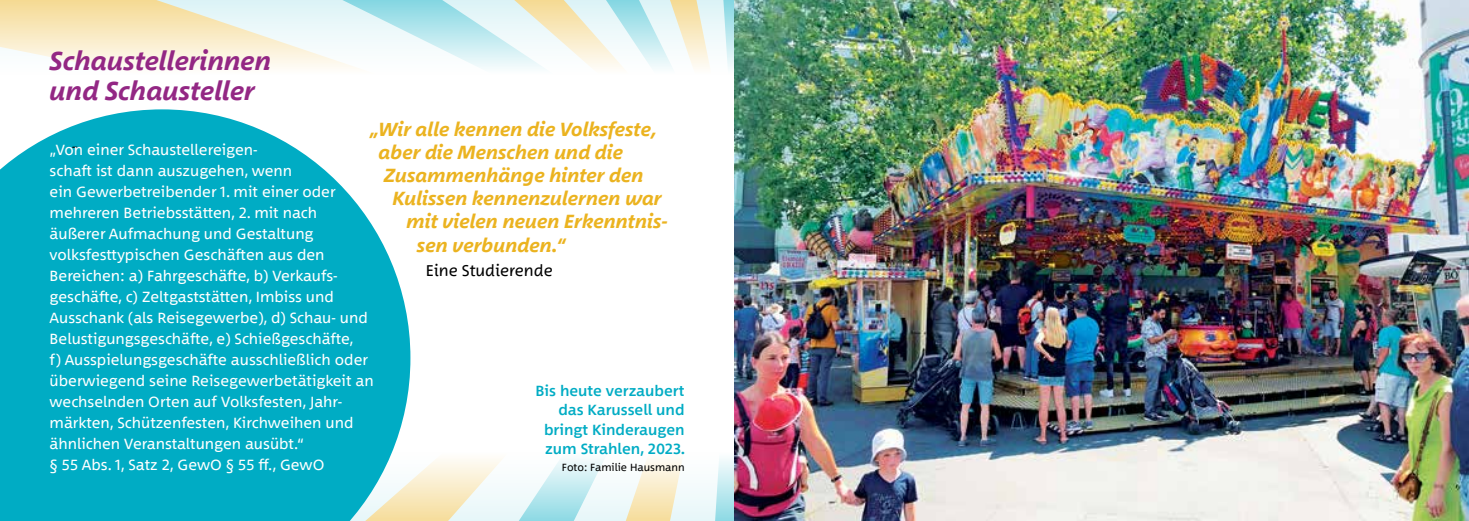
<style>
.page{position:relative;width:1469px;height:521px;background:#fff}
.page>*{position:absolute;margin:0;border:0;box-sizing:border-box;transform-origin:0 0}
.t1{font:italic 700 26.25px/29.8px "Between 3";color:#932784}
.t2{font:21px "Minion Pro";color:#000}
.t3{font:italic 700 19.25px "Between 3";color:#ebb320}
.t4{font:15.75px "Between 3";color:#000}
.t5{font:14.88px/21px "Between 2";color:#fff}
.t6{font:500 14.88px/19.2px "Between 2";color:#00acc4;text-align:right}
.t7{font:10.5px "Between 2";color:#000}
</style>
<div class="page">
<svg style="left:0;top:0;width:734px;height:69px"></svg>
<img style="left:734px;top:0;width:734px;height:521px">
<svg style="left:0;top:109px;width:410px;height:412px;background:#1db5ca"></svg>
<h1 class="t1" style="left:50px;top:46px;width:223px">Schaustellerinnen und Schausteller</h1>
<p class="t3" style="left:370px;top:117px;width:289px">„Wir alle kennen die Volksfeste,</p>
<p class="t3" style="left:378px;top:140px;width:246px">aber die Menschen und die</p>
<p class="t3" style="left:384px;top:164px;width:261px">Zusammenhänge hinter den</p>
<p class="t3" style="left:392px;top:187px;width:271px">Kulissen kennenzulernen war</p>
<p class="t3" style="left:406px;top:210px;width:263px">mit vielen neuen Erkenntnis-</p>
<p class="t3" style="left:417px;top:233px;width:150px">sen verbunden.“</p>
<p class="t4" style="left:426px;top:261px;width:128px">Eine Studierende</p>
<p class="t5" style="left:50px;top:139px;width:209px">„Von einer Schaustellereigen-</p>
<h2 class="t2" style="left:71px;top:131px;width:9px">-</h2>
<p class="t5" style="left:50px;top:160px;width:326px">schaft ist dann auszugehen, wenn<br>ein Gewerbetreibender 1. mit einer oder mehreren Betriebsstätten, 2. mit nach äußerer Aufmachung und Gestaltung volksfesttypischen Geschäften aus den Bereichen: a) Fahrgeschäfte, b) Verkaufs&shy;geschäfte, c) Zeltgaststätten, Imbiss und Ausschank (als Reisegewerbe), d) Schau- und Belustigungsgeschäfte, e) Schießgeschäfte,<br>f) Ausspielungsgeschäfte ausschließlich oder überwiegend seine Reisegewerbetätigkeit an wechselnden Orten auf Volksfesten, Jahr&shy;märkten, Schützenfesten, Kirchweihen und ähnlichen Veranstaltungen ausübt.“<br>§ 55 Abs. 1, Satz 2, GewO § 55 ff., GewO</p>
<p class="t6" style="left:535px;top:381px;width:151px">Bis heute verzaubert das Karussell und bringt Kinderaugen zum Strahlen, 2023.</p>
<p class="t7" style="left:562px;top:461px;width:124px">Foto: Familie Hausmann</p>
</div>
